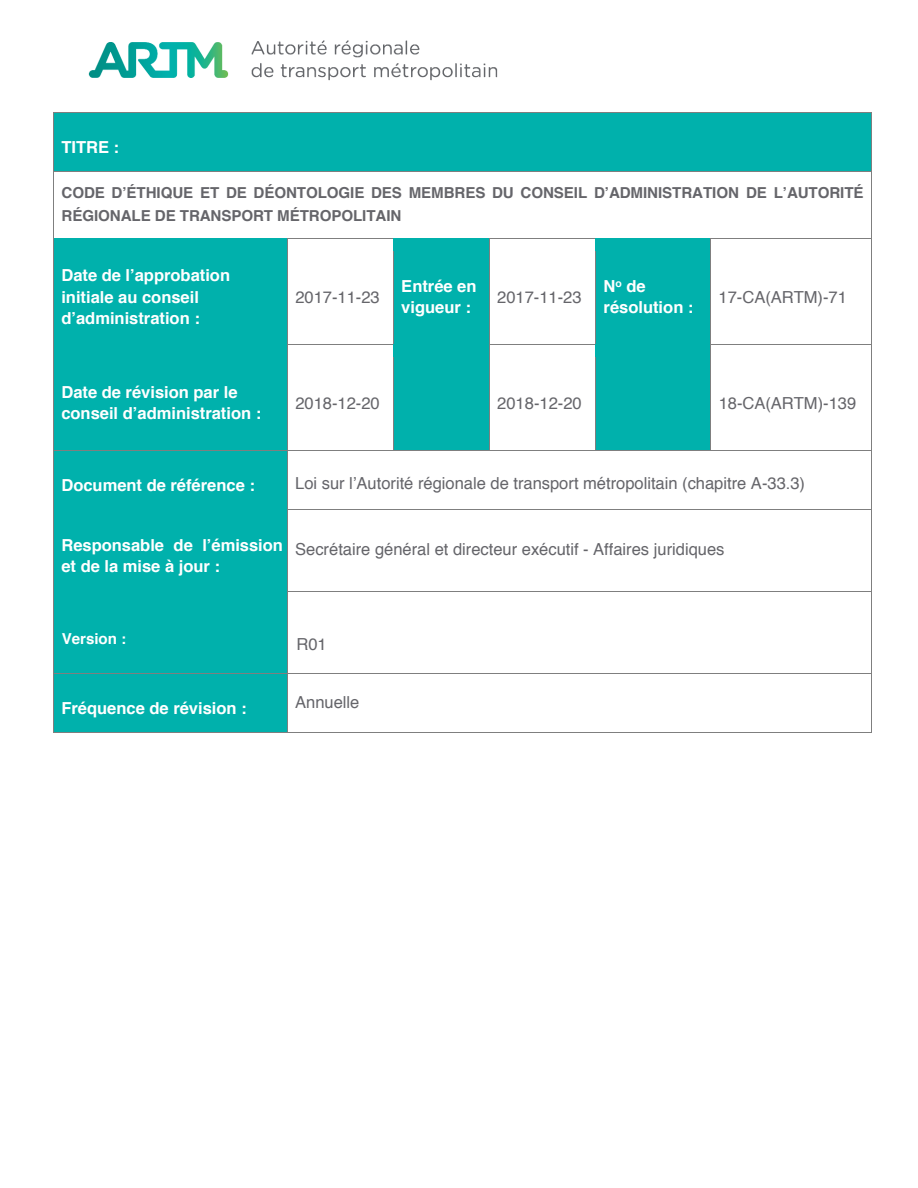
<style>
.page{position:relative;width:918px;height:1188px;background:#fff}
.page>*{position:absolute;margin:0;border:0;box-sizing:border-box;transform-origin:0 0}
.t1{font:700 16.5px/21.3px "Helvetica";color:#fff}
.t2{font:16.5px "Helvetica";color:#65656a}
.t3{font:700 15.15px/22.4px "Helvetica";letter-spacing:-.005em;color:#65656a}
.t4{font:700 15.15px "Helvetica";letter-spacing:-.005em;color:#fff}
</style>
<div class="page">
<img style="left:88px;top:40px;width:410px;height:41px">
<div style="left:54px;top:113px;width:817px;height:58px;background:#00b1ac"></div>
<svg style="left:53px;top:112px;width:1px;height:14px"></svg>
<hr style="left:54px;top:112px;width:817px;height:1px;background:#7f7f7f">
<svg style="left:871px;top:112px;width:1px;height:14px"></svg>
<hr style="left:53px;top:126px;width:1px;height:45px;background:#7f7f7f">
<hr style="left:871px;top:126px;width:1px;height:45px;background:#7f7f7f">
<svg style="left:53px;top:171px;width:1px;height:13px"></svg>
<hr style="left:54px;top:171px;width:817px;height:1px;background:#7f7f7f">
<svg style="left:871px;top:171px;width:1px;height:13px"></svg>
<hr style="left:53px;top:184px;width:1px;height:54px;background:#7f7f7f">
<hr style="left:871px;top:184px;width:1px;height:54px;background:#7f7f7f">
<div style="left:54px;top:239px;width:233px;height:105px;background:#00b1ac"></div>
<div style="left:394px;top:239px;width:95px;height:105px;background:#00b1ac"></div>
<div style="left:596px;top:239px;width:114px;height:105px;background:#00b1ac"></div>
<svg style="left:53px;top:238px;width:1px;height:13px"></svg>
<hr style="left:54px;top:238px;width:233px;height:1px;background:#7f7f7f">
<svg style="left:287px;top:239px;width:1px;height:12px"></svg>
<hr style="left:287px;top:238px;width:106px;height:1px;background:#7f7f7f">
<svg style="left:393px;top:238px;width:1px;height:13px"></svg>
<hr style="left:394px;top:238px;width:95px;height:1px;background:#7f7f7f">
<svg style="left:489px;top:239px;width:1px;height:12px"></svg>
<hr style="left:489px;top:238px;width:106px;height:1px;background:#7f7f7f">
<svg style="left:595px;top:238px;width:1px;height:13px"></svg>
<hr style="left:596px;top:238px;width:114px;height:1px;background:#7f7f7f">
<svg style="left:710px;top:238px;width:1px;height:13px"></svg>
<hr style="left:711px;top:238px;width:160px;height:1px;background:#7f7f7f">
<svg style="left:871px;top:238px;width:1px;height:13px"></svg>
<hr style="left:53px;top:251px;width:1px;height:93px;background:#7f7f7f">
<hr style="left:287px;top:251px;width:1px;height:93px;background:#7f7f7f">
<hr style="left:393px;top:251px;width:1px;height:93px;background:#7f7f7f">
<hr style="left:489px;top:251px;width:1px;height:93px;background:#7f7f7f">
<hr style="left:595px;top:251px;width:1px;height:93px;background:#7f7f7f">
<hr style="left:710px;top:251px;width:1px;height:93px;background:#7f7f7f">
<hr style="left:871px;top:251px;width:1px;height:93px;background:#7f7f7f">
<div style="left:54px;top:345px;width:233px;height:105px;background:#00b1ac"></div>
<div style="left:394px;top:345px;width:95px;height:105px;background:#00b1ac"></div>
<div style="left:596px;top:345px;width:114px;height:105px;background:#00b1ac"></div>
<svg style="left:53px;top:344px;width:1px;height:13px"></svg>
<hr style="left:54px;top:344px;width:233px;height:1px;background:#7f7f7f">
<svg style="left:287px;top:345px;width:1px;height:12px"></svg>
<hr style="left:287px;top:344px;width:106px;height:1px;background:#7f7f7f">
<svg style="left:393px;top:344px;width:1px;height:13px"></svg>
<hr style="left:394px;top:344px;width:95px;height:1px;background:#7f7f7f">
<svg style="left:489px;top:345px;width:1px;height:12px"></svg>
<hr style="left:489px;top:344px;width:106px;height:1px;background:#7f7f7f">
<svg style="left:595px;top:344px;width:1px;height:13px"></svg>
<hr style="left:596px;top:344px;width:114px;height:1px;background:#7f7f7f">
<svg style="left:710px;top:344px;width:1px;height:13px"></svg>
<hr style="left:711px;top:344px;width:160px;height:1px;background:#7f7f7f">
<svg style="left:871px;top:344px;width:1px;height:13px"></svg>
<hr style="left:53px;top:357px;width:1px;height:93px;background:#7f7f7f">
<hr style="left:287px;top:357px;width:1px;height:93px;background:#7f7f7f">
<hr style="left:393px;top:357px;width:1px;height:93px;background:#7f7f7f">
<hr style="left:489px;top:357px;width:1px;height:93px;background:#7f7f7f">
<hr style="left:595px;top:357px;width:1px;height:93px;background:#7f7f7f">
<hr style="left:710px;top:357px;width:1px;height:93px;background:#7f7f7f">
<hr style="left:871px;top:357px;width:1px;height:93px;background:#7f7f7f">
<div style="left:54px;top:451px;width:233px;height:58px;background:#00b1ac"></div>
<svg style="left:53px;top:450px;width:1px;height:13px"></svg>
<hr style="left:54px;top:450px;width:233px;height:1px;background:#7f7f7f">
<svg style="left:287px;top:451px;width:1px;height:12px"></svg>
<hr style="left:287px;top:450px;width:106px;height:1px;background:#7f7f7f">
<hr style="left:394px;top:450px;width:95px;height:1px;background:#7f7f7f">
<hr style="left:489px;top:450px;width:106px;height:1px;background:#7f7f7f">
<hr style="left:596px;top:450px;width:114px;height:1px;background:#7f7f7f">
<hr style="left:711px;top:450px;width:160px;height:1px;background:#7f7f7f">
<svg style="left:871px;top:450px;width:1px;height:13px"></svg>
<hr style="left:53px;top:463px;width:1px;height:46px;background:#7f7f7f">
<hr style="left:287px;top:463px;width:1px;height:46px;background:#7f7f7f">
<hr style="left:871px;top:463px;width:1px;height:46px;background:#7f7f7f">
<div style="left:54px;top:509px;width:233px;height:82px;background:#00b1ac"></div>
<svg style="left:53px;top:509px;width:1px;height:13px"></svg>
<svg style="left:287px;top:510px;width:1px;height:12px"></svg>
<hr style="left:287px;top:509px;width:584px;height:1px;background:#7f7f7f">
<svg style="left:871px;top:509px;width:1px;height:13px"></svg>
<hr style="left:53px;top:522px;width:1px;height:69px;background:#7f7f7f">
<hr style="left:287px;top:522px;width:1px;height:69px;background:#7f7f7f">
<hr style="left:871px;top:522px;width:1px;height:69px;background:#7f7f7f">
<div style="left:54px;top:591px;width:233px;height:82px;background:#00b1ac"></div>
<svg style="left:53px;top:591px;width:1px;height:13px"></svg>
<svg style="left:287px;top:592px;width:1px;height:12px"></svg>
<hr style="left:287px;top:591px;width:584px;height:1px;background:#7f7f7f">
<svg style="left:871px;top:591px;width:1px;height:13px"></svg>
<hr style="left:53px;top:604px;width:1px;height:69px;background:#7f7f7f">
<hr style="left:287px;top:604px;width:1px;height:69px;background:#7f7f7f">
<hr style="left:871px;top:604px;width:1px;height:69px;background:#7f7f7f">
<div style="left:54px;top:674px;width:233px;height:58px;background:#00b1ac"></div>
<svg style="left:53px;top:673px;width:1px;height:14px"></svg>
<hr style="left:54px;top:673px;width:233px;height:1px;background:#7f7f7f">
<svg style="left:287px;top:674px;width:1px;height:13px"></svg>
<hr style="left:287px;top:673px;width:584px;height:1px;background:#7f7f7f">
<svg style="left:871px;top:673px;width:1px;height:14px"></svg>
<hr style="left:53px;top:687px;width:1px;height:45px;background:#7f7f7f">
<hr style="left:54px;top:732px;width:233px;height:1px;background:#7f7f7f">
<hr style="left:287px;top:687px;width:1px;height:45px;background:#7f7f7f">
<hr style="left:287px;top:732px;width:584px;height:1px;background:#7f7f7f">
<hr style="left:871px;top:687px;width:1px;height:45px;background:#7f7f7f">
<p class="t1" style="left:61px;top:137px;width:59px">TITRE :</p>
<p class="t3" style="left:62px;top:182px;width:804px">CODE D’ÉTHIQUE ET DE DÉONTOLOGIE DES MEMBRES DU CONSEIL D’ADMINISTRATION DE L’AUTORITÉ<br>RÉGIONALE DE TRANSPORT MÉTROPOLITAIN</p>
<p class="t1" style="left:61px;top:265px;width:170px">Date de l’approbation initiale au conseil d’administration :</p>
<p class="t2" style="left:295px;top:284px;width:86px">2017-11-23</p>
<p class="t1" style="left:401px;top:276px;width:77px">Entrée en vigueur :</p>
<p class="t2" style="left:497px;top:284px;width:86px">2017-11-23</p>
<p class="t1" style="left:604px;top:276px;width:91px">N<sup>o</sup> de résolution :</p>
<p class="t2" style="left:719px;top:284px;width:130px">17-CA(ARTM)-71</p>
<p class="t1" style="left:61px;top:382px;width:201px">Date de révision par le conseil d’administration :</p>
<p class="t2" style="left:295px;top:390px;width:86px">2018-12-20</p>
<p class="t2" style="left:497px;top:390px;width:86px">2018-12-20</p>
<p class="t2" style="left:719px;top:390px;width:139px">18-CA(ARTM)-139</p>
<p class="t1" style="left:61px;top:475px;width:195px">Document de référence :</p>
<p class="t2" style="left:295px;top:471px;width:511px">Loi sur l’Autorité régionale de transport métropolitain (chapitre A-33.3)</p>
<p class="t1" style="left:61px;top:535px;width:223px">Responsable de l’émission et de la mise à jour :</p>
<p class="t2" style="left:295px;top:537px;width:431px">Secrétaire général et directeur exécutif - Affaires juridiques</p>
<p class="t4" style="left:62px;top:627px;width:66px">Version :</p>
<p class="t2" style="left:297px;top:632px;width:32px">R01</p>
<p class="t1" style="left:61px;top:698px;width:187px">Fréquence de révision :</p>
<p class="t2" style="left:295px;top:690px;width:66px">Annuelle</p>
</div>
